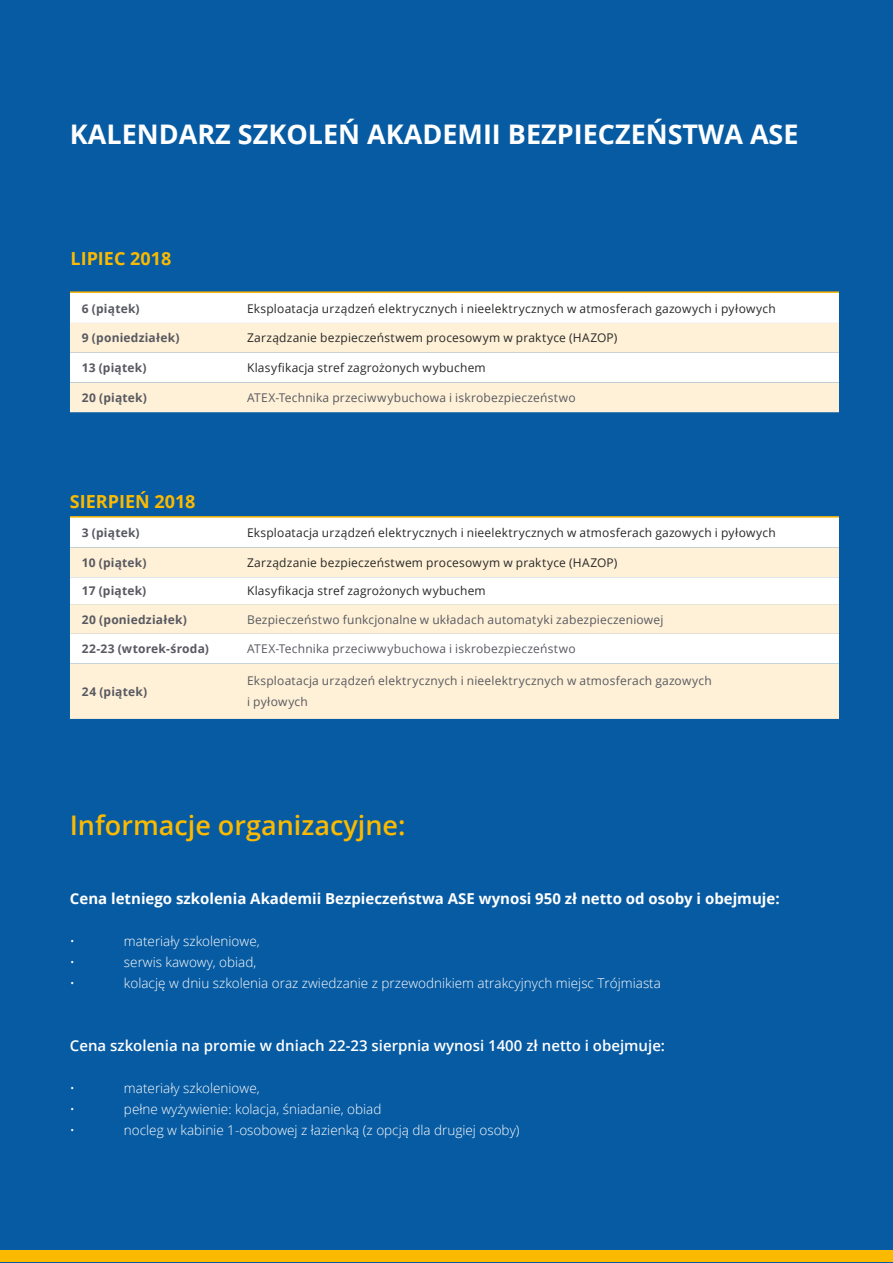
<style>
.page{position:relative;width:893px;height:1263px;background:#075ba2}
.page>*{position:absolute;margin:0;border:0;box-sizing:border-box;transform-origin:0 0}
.t1{font:700 27px "Open Sans";color:#fff}
.t2{font:600 27px "Open Sans";color:#fbba00}
.t3{font:700 18px "Open Sans";color:#fbba00}
.t4{font:700 15px "Open Sans";color:#fff}
.t5{font:600 15px "Open Sans";color:#fff}
.t6{font:300 13.5px "Open Sans";color:#fff}
.t7{font:12px "Open Sans";letter-spacing:.015em;color:#282827}
.t8{font:12px/21px "Open Sans";letter-spacing:.015em;color:#585961}
.t9{font:700 12px "Open Sans";letter-spacing:.02em;color:#585961}
</style>
<div class="page">
<div style="left:70px;top:293px;width:769px;height:30px;background:#fff"></div>
<svg style="left:70px;top:323px;width:769px;height:89px;fill:#fff1d7"></svg>
<hr style="left:70px;top:291px;width:165px;height:2px;background:#fab500">
<hr style="left:235px;top:291px;width:604px;height:2px;background:#fab500">
<div style="left:0;top:1250px;width:893px;height:12px;background:#fbba00"></div>
<div style="left:70px;top:518px;width:769px;height:29px;background:#fff"></div>
<svg style="left:70px;top:547px;width:769px;height:172px;fill:#fff1d7"></svg>
<hr style="left:70px;top:516px;width:165px;height:2px;background:#fab500">
<hr style="left:235px;top:516px;width:604px;height:2px;background:#fab500">
<h1 class="t1" style="left:70px;top:115px;width:730px">KALENDARZ SZKOLEŃ AKADEMII BEZPIECZEŃSTWA ASE</h1>
<h2 class="t3" style="left:71px;top:246px;width:102px">LIPIEC 2018</h2>
<p class="t9" style="left:82px;top:300px;width:59px">6 (piątek)</p>
<p class="t7" style="left:247px;top:300px;width:530px">Eksploatacja urządzeń elektrycznych i nieelektrycznych w atmosferach gazowych i pyłowych</p>
<p class="t9" style="left:82px;top:330px;width:99px">9 (poniedziałek)</p>
<p class="t7" style="left:247px;top:330px;width:372px">Zarządzanie bezpieczeństwem procesowym w praktyce (HAZOP)</p>
<p class="t9" style="left:82px;top:359px;width:66px">13 (piątek)</p>
<p class="t7" style="left:247px;top:360px;width:240px">Klasyfikacja stref zagrożonych wybuchem</p>
<p class="t9" style="left:82px;top:389px;width:66px">20 (piątek)</p>
<p class="t8" style="left:247px;top:387px;width:330px">ATEX-Technika przeciwwybuchowa i iskrobezpieczeństwo</p>
<h2 class="t3" style="left:70px;top:488px;width:127px">SIERPIEŃ 2018</h2>
<p class="t9" style="left:82px;top:524px;width:59px">3 (piątek)</p>
<p class="t7" style="left:247px;top:524px;width:530px">Eksploatacja urządzeń elektrycznych i nieelektrycznych w atmosferach gazowych i pyłowych</p>
<p class="t9" style="left:82px;top:554px;width:66px">10 (piątek)</p>
<p class="t7" style="left:247px;top:554px;width:372px">Zarządzanie bezpieczeństwem procesowym w praktyce (HAZOP)</p>
<p class="t9" style="left:82px;top:582px;width:66px">17 (piątek)</p>
<p class="t7" style="left:247px;top:583px;width:240px">Klasyfikacja stref zagrożonych wybuchem</p>
<p class="t9" style="left:82px;top:611px;width:106px">20 (poniedziałek)</p>
<p class="t8" style="left:247px;top:608px;width:418px">Bezpieczeństwo funkcjonalne w układach automatyki zabezpieczeniowej</p>
<p class="t9" style="left:82px;top:640px;width:128px">22-23 (wtorek-środa)</p>
<p class="t8" style="left:247px;top:638px;width:330px">ATEX-Technika przeciwwybuchowa i iskrobezpieczeństwo</p>
<p class="t9" style="left:82px;top:683px;width:67px">24 (piątek)</p>
<p class="t8" style="left:247px;top:670px;width:466px">Eksploatacja urządzeń elektrycznych i nieelektrycznych w atmosferach gazowych i pyłowych</p>
<h1 class="t2" style="left:70px;top:807px;width:337px">Informacje organizacyjne:</h1>
<p class="t4" style="left:70px;top:888px;width:711px">Cena letniego szkolenia Akademii Bezpieczeństwa ASE wynosi 950 zł netto od osoby i obejmuje:</p>
<p class="t6" style="left:70px;top:932px;width:7px">•</p>
<p class="t6" style="left:124px;top:932px;width:137px">materiały szkoleniowe,</p>
<p class="t6" style="left:70px;top:953px;width:7px">•</p>
<p class="t6" style="left:124px;top:953px;width:134px">serwis kawowy, obiad,</p>
<p class="t6" style="left:70px;top:974px;width:7px">•</p>
<p class="t6" style="left:124px;top:974px;width:538px">kolację w dniu szkolenia oraz zwiedzanie z przewodnikiem atrakcyjnych miejsc Trójmiasta</p>
<p class="t5" style="left:70px;top:1035px;width:597px">Cena szkolenia na promie w dniach 22-23 sierpnia wynosi 1400 zł netto i obejmuje:</p>
<p class="t6" style="left:70px;top:1079px;width:7px">•</p>
<p class="t6" style="left:124px;top:1079px;width:137px">materiały szkoleniowe,</p>
<p class="t6" style="left:70px;top:1100px;width:7px">•</p>
<p class="t6" style="left:124px;top:1100px;width:259px">pełne wyżywienie: kolacja, śniadanie, obiad</p>
<p class="t6" style="left:70px;top:1121px;width:7px">•</p>
<p class="t6" style="left:124px;top:1121px;width:397px">nocleg w kabinie 1-osobowej z łazienką (z opcją dla drugiej osoby)</p>
</div>
